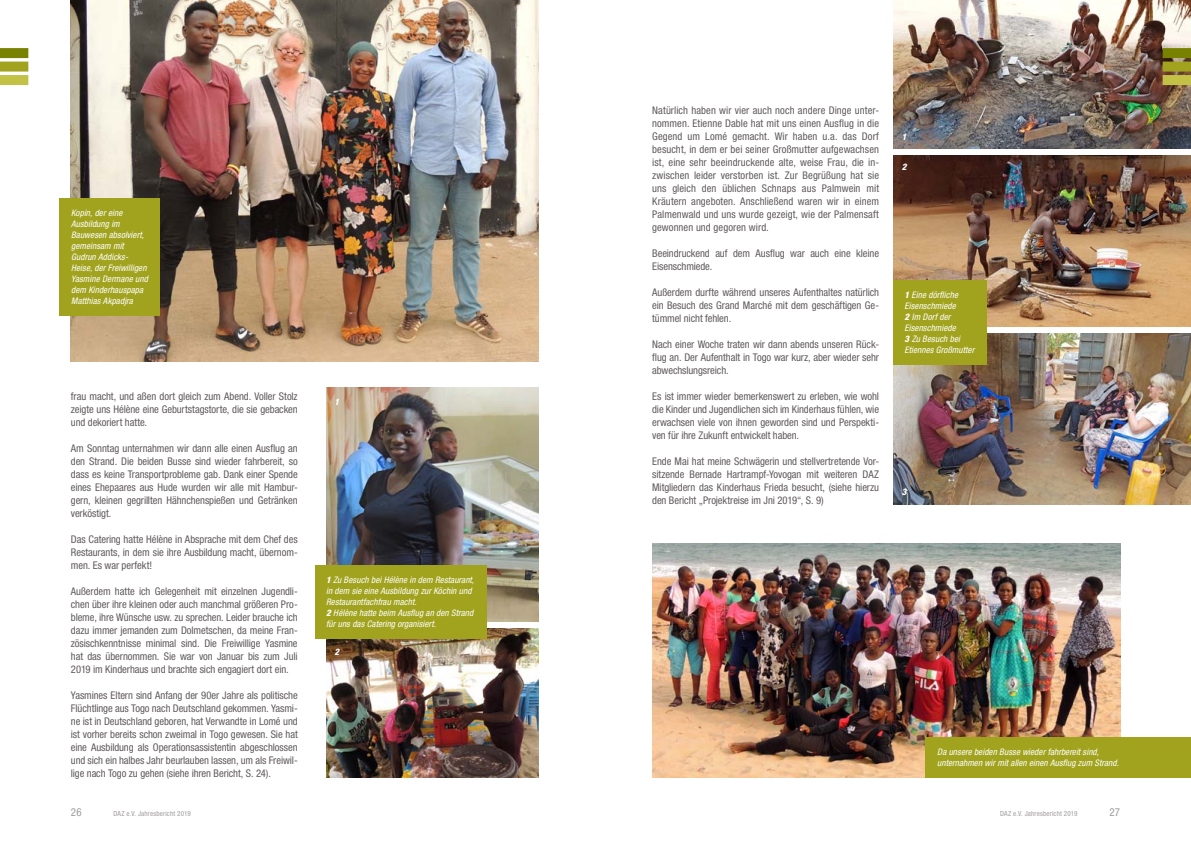
<style>
.page{position:relative;width:1191px;height:842px;background:#fff}
.page>*{position:absolute;margin:0;border:0;box-sizing:border-box;transform-origin:0 0}
.t1{font:condensed 11px "Helvetica Neue LT Std";color:#a09b9c}
.t2{font:condensed 10.6px/13px "Helvetica Neue LT Std";letter-spacing:-.01em;color:#615b5c;text-align:justify}
.t3{font:italic condensed 9px/11px "Helvetica Neue LT Std";letter-spacing:.01em;color:#fff}
.t4{font:italic 800 condensed 9px "Helvetica Neue LT Std";color:#fff}
.t5{font:condensed 7px "Helvetica Neue LT Std";letter-spacing:.025em;color:#a09b9c}
.s1{font-weight:800}
</style>
<div class="page">
<img style="left:71px;top:0;width:468px;height:361px">
<img style="left:893px;top:0;width:298px;height:148px">
<img style="left:893px;top:155px;width:298px;height:171px">
<img style="left:893px;top:333px;width:298px;height:171px">
<div style="left:1162px;top:48px;width:29px;height:10px;background:#798200"></div>
<div style="left:1162px;top:62px;width:29px;height:10px;background:#a1a31e"></div>
<div style="left:1162px;top:75px;width:29px;height:10px;background:#c4c246"></div>
<div style="left:0;top:48px;width:28px;height:10px;background:#798200"></div>
<div style="left:0;top:62px;width:28px;height:10px;background:#a1a31e"></div>
<div style="left:0;top:75px;width:28px;height:10px;background:#c4c246"></div>
<img style="left:326px;top:387px;width:213px;height:234px">
<img style="left:326px;top:628px;width:213px;height:149px">
<img style="left:652px;top:543px;width:468px;height:234px">
<div style="left:315px;top:566px;width:171px;height:73px;background:#a1a31e"></div>
<div style="left:893px;top:280px;width:93px;height:84px;background:#a1a31e"></div>
<div style="left:60px;top:198px;width:100px;height:118px;background:#a1a31e"></div>
<div style="left:926px;top:737px;width:265px;height:40px;background:#a1a31e"></div>
<p class="t3" style="left:71px;top:208px;width:78px">Kopin, der eine<br>Ausbildung im<br>Bauwesen absolviert, gemeinsam mit<br>Gudrun Addicks-<br>Heise, der Freiwilligen<br>Yasmine Dermane und dem Kinderhauspapa<br>Matthias Akpadjra</p>
<p class="t2" style="left:71px;top:390px;width:228px">frau macht, und aßen dort gleich zum Abend. Voller Stolz zeigte uns Hélène eine Geburtstagstorte, die sie gebacken und dekoriert hatte.</p>
<p class="t2" style="left:71px;top:442px;width:228px">Am Sonntag unternahmen wir dann alle einen Ausflug an den Strand. Die beiden Busse sind wieder fahrbereit, so dass es keine Transportprobleme gab. Dank einer Spende eines Ehepaares aus Hude wurden wir alle mit Hambur&shy;gern, kleinen gegrillten Hähnchenspießen und Getränken verköstigt.</p>
<p class="t2" style="left:71px;top:533px;width:228px">Das Catering hatte Hélène in Absprache mit dem Chef des Restaurants, in dem sie ihre Ausbildung macht, übernom&shy;men. Es war perfekt!</p>
<p class="t2" style="left:71px;top:585px;width:228px">Außerdem hatte ich Gelegenheit mit einzelnen Jugendli&shy;chen über ihre kleinen oder auch manchmal größeren Pro&shy;bleme, ihre Wünsche usw. zu sprechen. Leider brauche ich dazu immer jemanden zum Dolmetschen, da meine Fran&shy;zösischkenntnisse minimal sind. Die Freiwillige Yasmine hat das übernommen. Sie war von Januar bis zum Juli 2019 im Kinderhaus und brachte sich engagiert dort ein.</p>
<p class="t2" style="left:71px;top:689px;width:228px">Yasmines Eltern sind Anfang der 90er Jahre als politische Flüchtlinge aus Togo nach Deutschland gekommen. Yasmi&shy;ne ist in Deutschland geboren, hat Verwandte in Lomé und ist vorher bereits schon zweimal in Togo gewesen. Sie hat eine Ausbildung als Operationsassistentin abgeschlossen und sich ein halbes Jahr beurlauben lassen, um als Freiwil&shy;lige nach Togo zu gehen (siehe ihren Bericht, S. 24).</p>
<p class="t4" style="left:334px;top:396px;width:6px">1</p>
<p class="t3" style="left:326px;top:575px;width:149px"><span class="s1">1</span> Zu Besuch bei Hélène in dem Restaurant, in dem sie eine Ausbildung zur Köchin und Restaurantfachfrau macht.<br><span class="s1">2</span> Hélène hatte beim Ausflug an den Strand für uns das Catering organisiert.</p>
<p class="t4" style="left:334px;top:646px;width:6px">2</p>
<p class="t2" style="left:652px;top:104px;width:228px">Natürlich haben wir vier auch noch andere Dinge unter&shy;nommen. Etienne Dable hat mit uns einen Ausflug in die Gegend um Lomé gemacht. Wir haben u.a. das Dorf besucht, in dem er bei seiner Großmutter aufgewachsen ist, eine sehr beeindruckende alte, weise Frau, die in&shy;zwischen leider verstorben ist. Zur Begrüßung hat sie uns gleich den üblichen Schnaps aus Palmwein mit Kräutern angeboten. Anschließend waren wir in einem Palmenwald und uns wurde gezeigt, wie der Palmensaft gewonnen und gegoren wird.</p>
<p class="t2" style="left:652px;top:247px;width:228px">Beeindruckend auf dem Ausflug war auch eine kleine<br>Eisenschmiede.</p>
<p class="t2" style="left:652px;top:286px;width:228px">Außerdem durfte während unseres Aufenthaltes natürlich ein Besuch des Grand Marché mit dem geschäftigen Ge&shy;tümmel nicht fehlen.</p>
<p class="t2" style="left:652px;top:338px;width:228px">Nach einer Woche traten wir dann abends unseren Rück&shy;flug an. Der Aufenthalt in Togo war kurz, aber wieder sehr abwechslungsreich.</p>
<p class="t2" style="left:652px;top:390px;width:228px">Es ist immer wieder bemerkenswert zu erleben, wie wohl die Kinder und Jugendlichen sich im Kinderhaus fühlen, wie erwachsen viele von ihnen geworden sind und Perspekti&shy;ven für ihre Zukunft entwickelt haben.</p>
<p class="t2" style="left:652px;top:455px;width:228px">Ende Mai hat meine Schwägerin und stellvertretende Vor&shy;sitzende Bernade Hartrampf-Yovogan mit weiteren DAZ Mitgliedern das Kinderhaus Frieda besucht, (siehe hierzu den Bericht „Projektreise im Jni 2019“, S. 9)</p>
<p class="t4" style="left:901px;top:131px;width:6px">1</p>
<p class="t4" style="left:901px;top:162px;width:6px">2</p>
<p class="t3" style="left:904px;top:289px;width:71px"><span class="s1">1</span> Eine dörfliche<br>Eisenschmiede<br><span class="s1">2</span> Im Dorf der<br>Eisenschmiede<br><span class="s1">3</span> Zu Besuch bei<br>Etiennes Großmutter</p>
<p class="t4" style="left:901px;top:486px;width:6px">3</p>
<p class="t3" style="left:937px;top:746px;width:183px">Da unsere beiden Busse wieder fahrbereit sind, unternahmen wir mit allen einen Ausflug zum Strand.</p>
<p class="t1" style="left:71px;top:806px;width:12px">26</p>
<p class="t5" style="left:113px;top:809px;width:79px">DAZ e.V. Jahresbericht 2019</p>
<p class="t5" style="left:1000px;top:809px;width:79px">DAZ e.V. Jahresbericht 2019</p>
<p class="t1" style="left:1109px;top:806px;width:12px">27</p>
</div>
